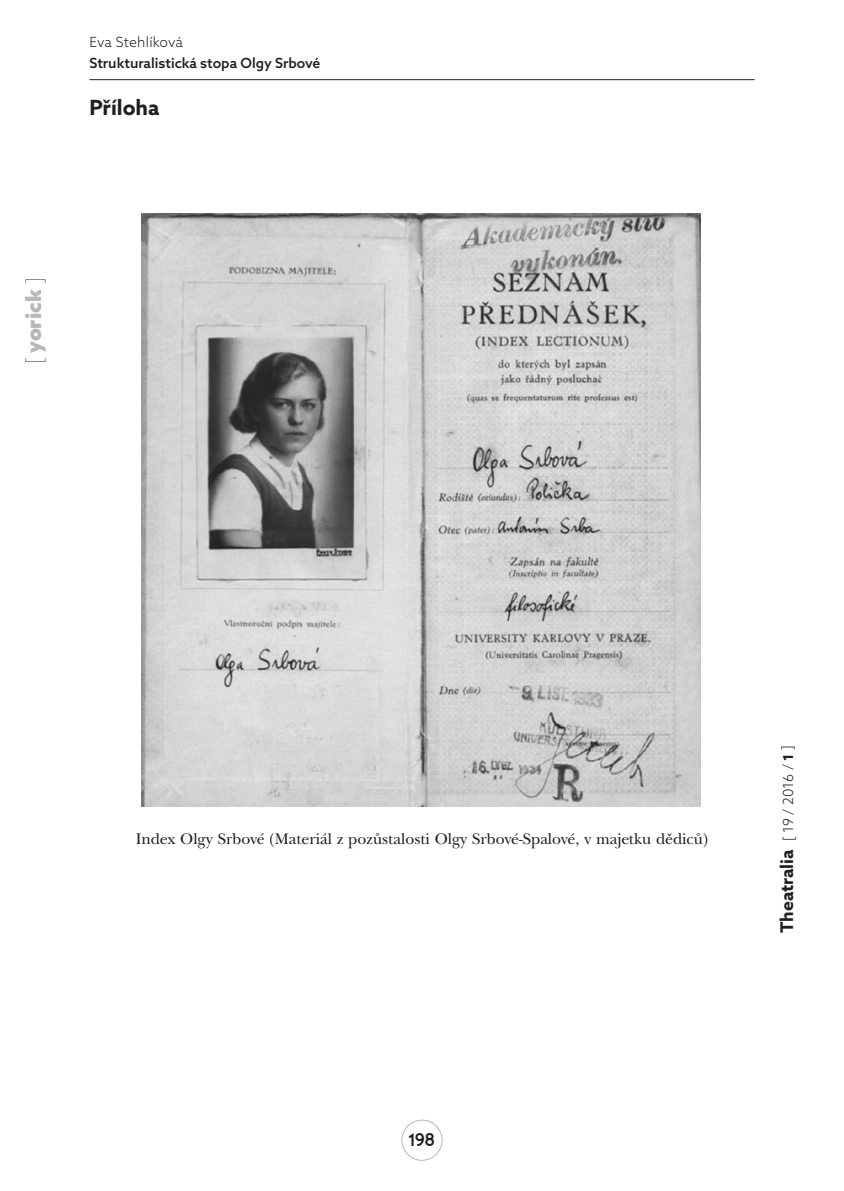
<style>
.page{position:relative;width:844px;height:1191px;background:#fff}
.page>*{position:absolute;margin:0;border:0;box-sizing:border-box;transform-origin:0 0}
.t1{font:900 21px "Azo Sans";color:#b6b7bb}
.Nadpis_02{font:700 21px "Azo Sans";color:#231f20}
.t2{font:700 17.5px "Azo Sans";color:#231f20}
.t3{font:17.5px "ADAM.CGPRO";color:#231f20}
.POPISKA{font:15.75px "New Baskervilltc TOT Rom";color:#231f20}
.t4{font:500 14px "Azo Sans";color:#231f20}
.t5{font:300 14px "Azo Sans";letter-spacing:.005em;color:#231f20}
.s1{font-weight:100;color:#231f20}
.s2{font-weight:300;font-size:14px}
.s3{font-size:14px}
</style>
<div class="page">
<div style="left:401px;top:1119px;width:41px;height:41px;border:1px solid #b6b7bb;border-radius:50%"></div>
<hr style="left:89px;top:79px;width:665px;height:1px;background:#231f20">
<img style="left:142px;top:213px;width:558px;height:593px">
<p class="t5" style="left:89px;top:33px;width:95px">Eva Stehlíková</p>
<p class="t4" style="left:89px;top:53px;width:232px">Strukturalistická stopa Olgy Srbové</p>
<p class="Nadpis_02" style="left:89px;top:94px;width:72px">Příloha</p>
<h1 class="t1" style="left:19px;top:364px;width:88px;rotate:-90deg"><span class="s1">[</span> yorick <span class="s1">]</span></h1>
<p class="POPISKA" style="left:136px;top:829px;width:574px">Index Olgy Srbové (Materiál z pozůstalosti Olgy Srbové-Spalové, v majetku dědiců)</p>
<p class="t2" style="left:775px;top:933px;width:189px;rotate:-90deg">Theatralia <span class="s2">[ 19 / 2016 /</span> <span class="s3">1</span> <span class="s2">]</span></p>
<p class="t3" style="left:408px;top:1128px;width:28px">198</p>
</div>
